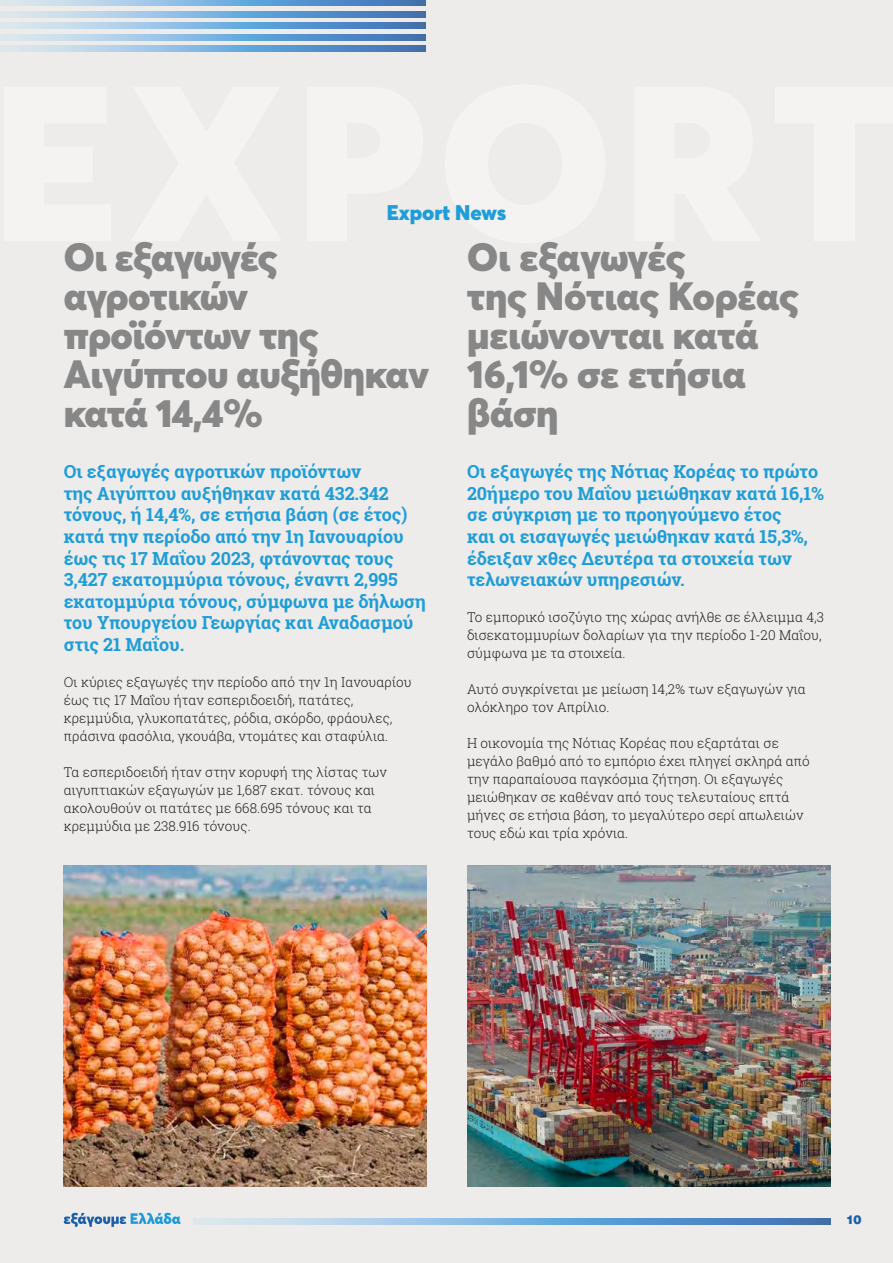
<style>
.page{position:relative;width:893px;height:1263px;background:#edeceb}
.page>*{position:absolute;margin:0;border:0;box-sizing:border-box;transform-origin:0 0}
.t1{font:900 39px/39px "Averta";letter-spacing:-.01em;color:#888787}
.t2{font:900 21px "Averta";color:#1e9dd8}
.t3{font:700 18px/21.6px "Roboto Slab";letter-spacing:-.005em;color:#1e9dd8}
.t4{font:300 13.5px/18px "Roboto Slab";letter-spacing:.005em;color:#231f20}
.t5{font:900 12px "UB Helvetica";color:#1b5fa9}
</style>
<div class="page">
<svg style="left:0;top:0;width:426px;height:6px;background:#83b0d9"></svg>
<svg style="left:0;top:23px;width:426px;height:6px;background:#83b0d9"></svg>
<svg style="left:0;top:46px;width:426px;height:5px;background:#83b0d9"></svg>
<svg style="left:0;top:11px;width:426px;height:6px;background:#83b0d9"></svg>
<svg style="left:0;top:34px;width:426px;height:6px;background:#83b0d9"></svg>
<svg style="left:64px;top:1213px;width:117px;height:14px"></svg>
<svg style="left:194px;top:1219px;width:637px;height:5px;background:#83b0d9"></svg>
<img style="left:468px;top:865px;width:363px;height:321px">
<img style="left:63px;top:865px;width:363px;height:321px">
<h2 class="t2" style="left:387px;top:199px;width:121px">Export News</h2>
<h1 class="t1" style="left:64px;top:237px;width:367px">Οι εξαγωγές αγροτικών προϊόντων της<br>Αιγύπτου αυξήθηκαν κατά 14,4%</h1>
<h1 class="t1" style="left:467px;top:237px;width:333px">Οι εξαγωγές<br>της Νότιας Κορέας μειώνονται κατά<br>16,1% σε ετήσια βάση</h1>
<p class="t3" style="left:64px;top:461px;width:364px">Οι εξαγωγές αγροτικών προϊόντων<br>της Αιγύπτου αυξήθηκαν κατά 432.342 τόνους, ή 14,4%, σε ετήσια βάση (σε έτος) κατά την περίοδο από την 1η Ιανουαρίου έως τις 17 Μαΐου 2023, φτάνοντας τους 3,427 εκατομμύρια τόνους, έναντι 2,995 εκατομμύρια τόνους, σύμφωνα με δήλωση του Υπουργείου Γεωργίας και Αναδασμού στις 21 Μαΐου.</p>
<p class="t4" style="left:64px;top:673px;width:349px">Οι κύριες εξαγωγές την περίοδο από την 1η Ιανουαρίου έως τις 17 Μαΐου ήταν εσπεριδοειδή, πατάτες, κρεμμύδια, γλυκοπατάτες, ρόδια, σκόρδο, φράουλες, πράσινα φασόλια, γκουάβα, ντομάτες και σταφύλια.</p>
<p class="t4" style="left:64px;top:763px;width:325px">Τα εσπεριδοειδή ήταν στην κορυφή της λίστας των αιγυπτιακών εξαγωγών με 1,687 εκατ. τόνους και ακολουθούν οι πατάτες με 668.695 τόνους και τα κρεμμύδια με 238.916 τόνους.</p>
<h3 class="t3" style="left:467px;top:461px;width:358px">Οι εξαγωγές της Νότιας Κορέας το πρώτο 20ήμερο του Μαΐου μειώθηκαν κατά 16,1% σε σύγκριση με το προηγούμενο έτος<br>και οι εισαγωγές μειώθηκαν κατά 15,3%, έδειξαν χθες Δευτέρα τα στοιχεία των τελωνειακών υπηρεσιών.</h3>
<p class="t4" style="left:467px;top:608px;width:359px">Το εμπορικό ισοζύγιο της χώρας ανήλθε σε έλλειμμα 4,3 δισεκατομμυρίων δολαρίων για την περίοδο 1-20 Μαΐου, σύμφωνα με τα στοιχεία.</p>
<p class="t4" style="left:467px;top:680px;width:340px">Αυτό συγκρίνεται με μείωση 14,2% των εξαγωγών για ολόκληρο τον Απρίλιο.</p>
<p class="t4" style="left:467px;top:734px;width:344px">Η οικονομία της Νότιας Κορέας που εξαρτάται σε μεγάλο βαθμό από το εμπόριο έχει πληγεί σκληρά από την παραπαίουσα παγκόσμια ζήτηση. Οι εξαγωγές μειώθηκαν σε καθέναν από τους τελευταίους επτά μήνες σε ετήσια βάση, το μεγαλύτερο σερί απωλειών τους εδώ και τρία χρόνια.</p>
<p class="t5" style="left:846px;top:1212px;width:17px">10</p>
</div>
